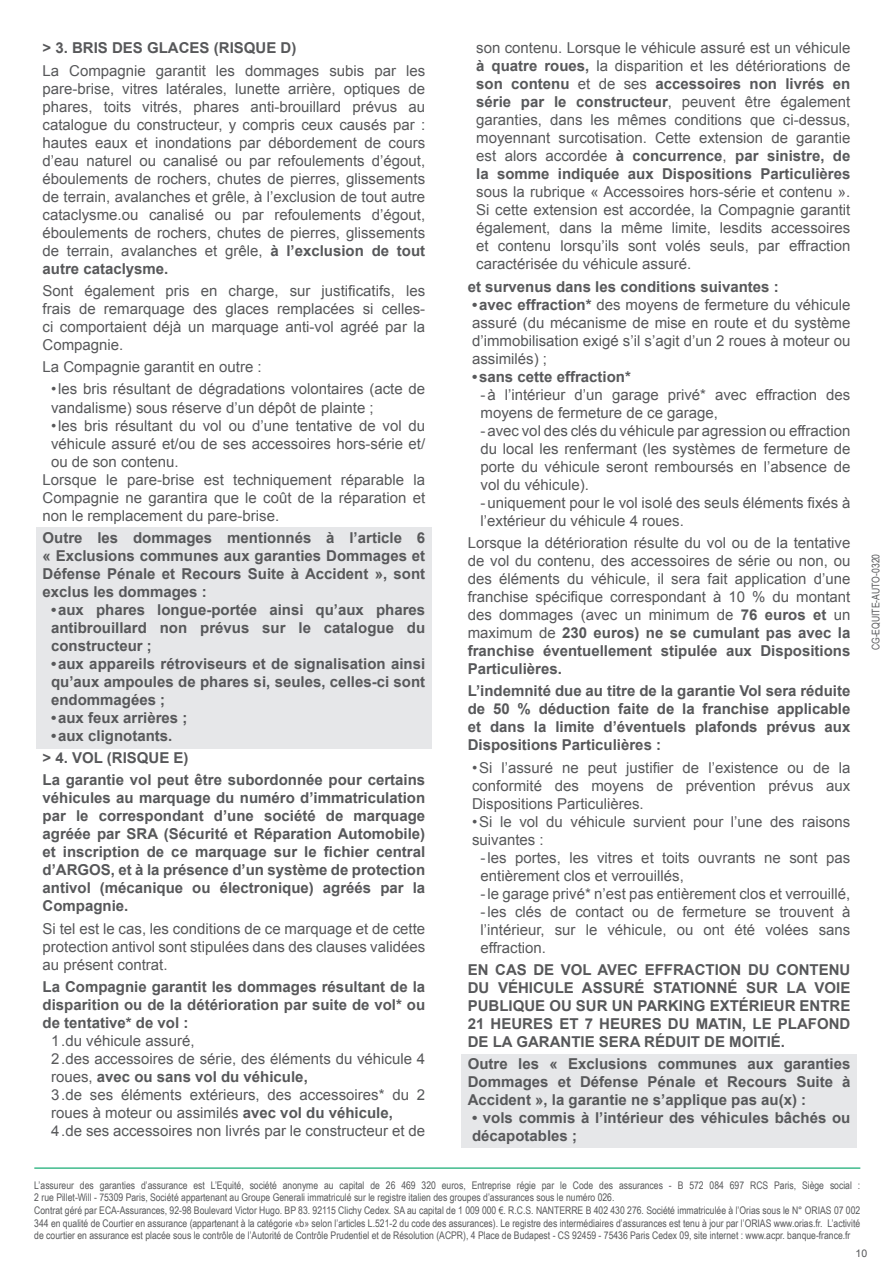
<style>
.page{position:relative;width:893px;height:1263px;background:#fff}
.page>*{position:absolute;margin:0;border:0;box-sizing:border-box;transform-origin:0 0}
.Texte{font:15px/18px "Arial";color:#57585a;text-align:justify}
.Bold{font:700 15px/18px "Arial";color:#57585a;text-align:justify}
.Texte-2{font:700 15px/18px "Arial";color:#57585a;text-align:justify}
.Titre_de_niveau_2{font:700 15px "Arial";color:#57585a}
.t1{font:10.5px/12.6px "Arial Narrow";color:#57585a}
.t2{font:10.5px "Arial";color:#57585a}
.s1{font-weight:700}
</style>
<div class="page">
<hr style="left:34px;top:1167px;width:826px;height:2px;background:#40bb8c">
<div style="left:36px;top:527px;width:396px;height:221px;background:#e6e7e9"></div>
<div style="left:461px;top:1054px;width:395px;height:94px;background:#e6e7e9"></div>
<p class="Titre_de_niveau_2" style="left:43px;top:38px;width:255px">&gt; 3. BRIS DES GLACES (RISQUE D)</p>
<p class="Texte" style="left:43px;top:62px;width:384px">La Compagnie garantit les dommages subis par les pare-brise, vitres latérales, lunette arrière, optiques de phares, toits vitrés, phares anti-brouillard prévus au catalogue du constructeur, y compris ceux causés par : hautes eaux et inondations par débordement de cours d’eau naturel ou canalisé ou par refoulements d’égout, éboulements de rochers, chutes de pierres, glissements de terrain, avalanches et grêle, à l’exclusion de tout autre cataclysme.ou canalisé ou par refoulements d’égout, éboulements de rochers, chutes de pierres, glissements de terrain, avalanches et grêle, <span class="s1">à l’exclusion de tout autre cataclysme.</span></p>
<p class="Texte" style="left:43px;top:282px;width:384px">Sont également pris en charge, sur justificatifs, les frais de remarquage des glaces remplacées si celles&shy;ci comportaient déjà un marquage anti-vol agréé par la Compagnie.</p>
<p class="Texte" style="left:43px;top:358px;width:221px">La Compagnie garantit en outre :</p>
<p class="Texte" style="left:51px;top:380px;width:376px">•les bris résultant de dégradations volontaires (acte de vandalisme) sous réserve d’un dépôt de plainte ;</p>
<p class="Texte" style="left:51px;top:416px;width:376px">•les bris résultant du vol ou d’une tentative de vol du véhicule assuré et/ou de ses accessoires hors-série et/ ou de son contenu.</p>
<p class="Texte" style="left:43px;top:470px;width:384px">Lorsque le pare-brise est techniquement réparable la Compagnie ne garantira que le coût de la réparation et non le remplacement du pare-brise.</p>
<p class="Texte-2" style="left:43px;top:529px;width:384px">Outre les dommages mentionnés à l’article 6 « Exclusions communes aux garanties Dommages et Défense Pénale et Recours Suite à Accident », sont exclus les dommages :</p>
<p class="Bold" style="left:51px;top:601px;width:376px">•aux phares longue-portée ainsi qu’aux phares antibrouillard non prévus sur le catalogue du constructeur ;</p>
<p class="Bold" style="left:51px;top:655px;width:376px">•aux appareils rétroviseurs et de signalisation ainsi qu’aux ampoules de phares si, seules, celles-ci sont endommagées ;</p>
<p class="Bold" style="left:51px;top:709px;width:138px">•aux feux arrières ;</p>
<p class="Bold" style="left:51px;top:727px;width:123px">•aux clignotants.</p>
<p class="Titre_de_niveau_2" style="left:43px;top:748px;width:148px">&gt; 4. VOL (RISQUE E)</p>
<p class="Bold" style="left:43px;top:771px;width:384px">La garantie vol peut être subordonnée pour certains véhicules au marquage du numéro d’immatriculation par le correspondant d’une société de marquage agréée par SRA (Sécurité et Réparation Automobile) et inscription de ce marquage sur le fichier central d’ARGOS, et à la présence d’un système de protection antivol (mécanique ou électronique) agréés par la Compagnie.</p>
<p class="Texte" style="left:43px;top:919px;width:384px">Si tel est le cas, les conditions de ce marquage et de cette protection antivol sont stipulées dans des clauses validées au présent contrat.</p>
<p class="Bold" style="left:43px;top:978px;width:384px">La Compagnie garantit les dommages résultant de la disparition ou de la détérioration par suite de vol* ou de tentative* de vol :</p>
<p class="Texte" style="left:51px;top:1032px;width:145px">1.du véhicule assuré,</p>
<p class="Texte" style="left:51px;top:1050px;width:376px">2.des accessoires de série, des éléments du véhicule 4 roues, <span class="s1">avec ou sans vol du véhicule,</span></p>
<p class="Texte" style="left:51px;top:1086px;width:376px">3.de ses éléments extérieurs, des accessoires* du 2 roues à moteur ou assimilés <span class="s1">avec vol du véhicule,</span></p>
<p class="Texte" style="left:51px;top:1122px;width:376px">4.de ses accessoires non livrés par le constructeur et de</p>
<p class="Texte" style="left:476px;top:39px;width:376px">son contenu. Lorsque le véhicule assuré est un véhicule <span class="s1">à quatre roues,</span> la disparition et les détériorations de <span class="s1">son contenu</span> et de ses <span class="s1">accessoires non livrés en série par le constructeur</span>, peuvent être également garanties, dans les mêmes conditions que ci-dessus, moyennant surcotisation. Cette extension de garantie est alors accordée <span class="s1">à concurrence</span>, <span class="s1">par sinistre, de la somme indiquée aux Dispositions Particulières </span>sous la rubrique « Accessoires hors-série et contenu ».<br>Si cette extension est accordée, la Compagnie garantit également, dans la même limite, lesdits accessoires et contenu lorsqu’ils sont volés seuls, par effraction caractérisée du véhicule assuré.</p>
<p class="Bold" style="left:468px;top:278px;width:312px">et survenus dans les conditions suivantes :</p>
<p class="Texte" style="left:472px;top:296px;width:380px"><span class="s1">•avec effraction*</span> des moyens de fermeture du véhicule assuré (du mécanisme de mise en route et du système d’immobilisation exigé s’il s’agit d’un 2 roues à moteur ou assimilés) ;</p>
<p class="Bold" style="left:472px;top:368px;width:160px">•sans cette effraction*</p>
<p class="Texte" style="left:480px;top:386px;width:371px">-à l’intérieur d’un garage privé* avec effraction des moyens de fermeture de ce garage,</p>
<p class="Texte" style="left:480px;top:422px;width:371px">-avec vol des clés du véhicule par agression ou effraction du local les renfermant (les systèmes de fermeture de porte du véhicule seront remboursés en l’absence de vol du véhicule).</p>
<p class="Texte" style="left:480px;top:494px;width:371px">-uniquement pour le vol isolé des seuls éléments fixés à l’extérieur du véhicule 4 roues.</p>
<p class="Texte" style="left:468px;top:534px;width:384px">Lorsque la détérioration résulte du vol ou de la tentative de vol du contenu, des accessoires de série ou non, ou des éléments du véhicule, il sera fait application d’une franchise spécifique correspondant à 10 % du montant des dommages (avec un minimum de <span class="s1">76 euros et</span> un maximum de <span class="s1">230 euros) ne se cumulant pas avec la franchise éventuellement stipulée aux Dispositions Particulières.</span></p>
<p class="Bold" style="left:468px;top:682px;width:384px">L’indemnité due au titre de la garantie Vol sera réduite de 50 % déduction faite de la franchise applicable et dans la limite d’éventuels plafonds prévus aux Dispositions Particulières :</p>
<p class="Texte" style="left:472px;top:758px;width:380px">•Si l’assuré ne peut justifier de l’existence ou de la conformité des moyens de prévention prévus aux Dispositions Particulières.</p>
<p class="Texte" style="left:472px;top:812px;width:380px">•Si le vol du véhicule survient pour l’une des raisons suivantes :</p>
<p class="Texte" style="left:480px;top:848px;width:371px">-les portes, les vitres et toits ouvrants ne sont pas entièrement clos et verrouillés,</p>
<p class="Texte" style="left:480px;top:884px;width:371px">-le garage privé* n’est pas entièrement clos et verrouillé,</p>
<p class="Texte" style="left:480px;top:902px;width:371px">-les clés de contact ou de fermeture se trouvent à l’intérieur, sur le véhicule, ou ont été volées sans effraction.</p>
<p class="Bold" style="left:468px;top:961px;width:384px">EN CAS DE VOL AVEC EFFRACTION DU CONTENU DU VÉHICULE ASSURÉ STATIONNÉ SUR LA VOIE PUBLIQUE OU SUR UN PARKING EXTÉRIEUR ENTRE 21 HEURES ET 7 HEURES DU MATIN, LE PLAFOND DE LA GARANTIE SERA RÉDUIT DE MOITIÉ.</p>
<p class="Bold" style="left:468px;top:1055px;width:384px">Outre les « Exclusions communes aux garanties Dommages et Défense Pénale et Recours Suite à Accident », la garantie ne s’applique pas au(x) :</p>
<p class="Bold" style="left:472px;top:1109px;width:380px">• vols commis à l’intérieur des véhicules bâchés ou décapotables ;</p>
<p class="t1" style="left:869px;top:650px;width:98px;rotate:-90deg">CG-EQUITE-AUTO-0320</p>
<p class="t1" style="left:34px;top:1178px;width:827px">L’assureur des garanties d’assurance est L’Equité, société anonyme au capital de 26 469 320 euros, Entreprise régie par le Code des assurances - B 572 084 697 RCS Paris, Siège social :<br>2 rue Pillet-Will - 75309 Paris, Société appartenant au Groupe Generali immatriculé sur le registre italien des groupes d’assurances sous le numéro 026.<br>Contrat géré par ECA-Assurances, 92-98 Boulevard Victor Hugo. BP 83. 92115 Clichy Cedex. SA au capital de 1 009 000 €. R.C.S. NANTERRE B 402 430 276. Société immatriculée à l’Orias sous le N° ORIAS 07 002<br>344 en qualité de Courtier en assurance (appartenant à la catégorie «b» selon l’articles L.521-2 du code des assurances). Le registre des intermédiaires d’assurances est tenu à jour par l’ORIAS www.orias.fr. L’activité de courtier en assurance est placée sous le contrôle de l’Autorité de Contrôle Prudentiel et de Résolution (ACPR), 4 Place de Budapest - CS 92459 - 75436 Paris Cedex 09, site internet : www.acpr. banque-france.fr</p>
<p class="t2" style="left:855px;top:1246px;width:13px">10</p>
</div>
